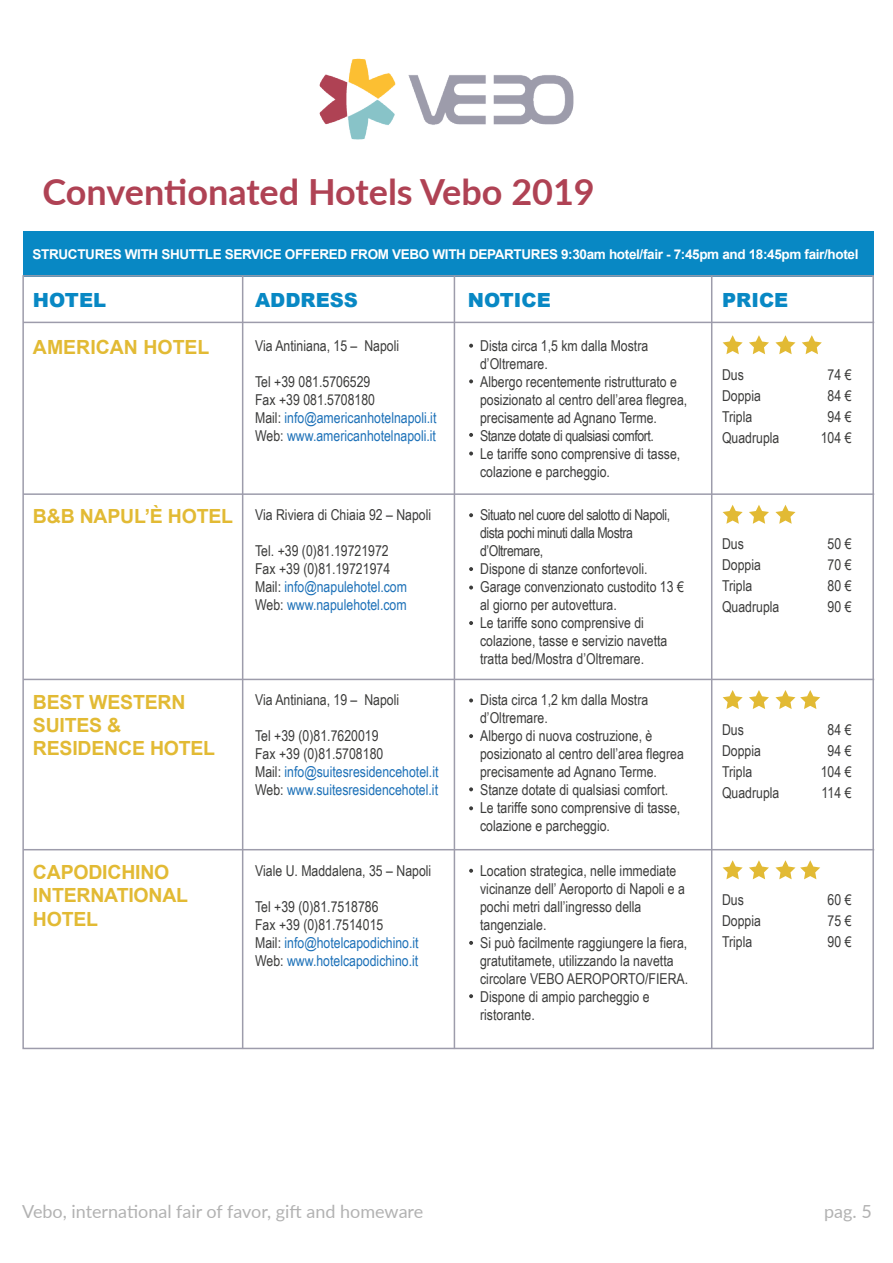
<style>
.page{position:relative;width:893px;height:1263px;background:#fff}
.page>*{position:absolute;margin:0;border:0;box-sizing:border-box;transform-origin:0 0}
.t1{font:700 36px "Lato";color:#af4254}
.t2{font:700 19.5px/23.4px "Arial";letter-spacing:-.01em;color:#e2ba34}
.t3{font:900 19.5px "Arial";color:#0888c4}
.t4{font:18px "Lato";color:#b2b2b2}
.t5{font:15px/18px "Arial Narrow";color:#3c3c3b}
.t6{font:15px/18px "Arial Narrow";color:#1d71b8}
.t7{font:700 13.5px "Arial";letter-spacing:-.025em;color:#fff}
.s1{color:#3c3c3b}
.s2{font-family:"Arial";font-weight:700;font-size:19.5px;color:#e2ba34}
.s3{color:#1d71b8}
</style>
<div class="page">
<div style="left:23px;top:231px;width:851px;height:45px;background:#0888c4"></div>
<hr style="left:23px;top:322px;width:851px;height:1px;background:#9d9cab">
<hr style="left:23px;top:493px;width:851px;height:2px;background:#9d9cab">
<hr style="left:242px;top:276px;width:1px;height:773px;background:#9d9cab">
<hr style="left:454px;top:276px;width:1px;height:773px;background:#9d9cab">
<hr style="left:711px;top:276px;width:1px;height:773px;background:#9d9cab">
<svg style="left:469px;top:344px;width:4px;height:4px"></svg>
<svg style="left:469px;top:379px;width:4px;height:4px"></svg>
<svg style="left:469px;top:433px;width:4px;height:4px"></svg>
<svg style="left:469px;top:451px;width:4px;height:4px"></svg>
<svg style="left:723px;top:335px;width:20px;height:19px"></svg>
<svg style="left:749px;top:335px;width:20px;height:19px"></svg>
<svg style="left:775px;top:335px;width:20px;height:19px"></svg>
<svg style="left:802px;top:335px;width:20px;height:19px"></svg>
<svg style="left:469px;top:513px;width:4px;height:4px"></svg>
<svg style="left:469px;top:567px;width:4px;height:4px"></svg>
<svg style="left:469px;top:586px;width:4px;height:3px"></svg>
<svg style="left:469px;top:621px;width:4px;height:4px"></svg>
<svg style="left:723px;top:505px;width:20px;height:19px"></svg>
<svg style="left:749px;top:505px;width:20px;height:19px"></svg>
<svg style="left:775px;top:505px;width:20px;height:19px"></svg>
<hr style="left:23px;top:679px;width:851px;height:1px;background:#9d9cab">
<svg style="left:469px;top:698px;width:4px;height:4px"></svg>
<svg style="left:469px;top:734px;width:4px;height:4px"></svg>
<svg style="left:469px;top:787px;width:4px;height:4px"></svg>
<svg style="left:469px;top:806px;width:4px;height:4px"></svg>
<svg style="left:723px;top:690px;width:20px;height:19px"></svg>
<svg style="left:749px;top:690px;width:20px;height:19px"></svg>
<svg style="left:775px;top:690px;width:45px;height:19px"></svg>
<hr style="left:23px;top:849px;width:851px;height:1px;background:#9d9cab">
<svg style="left:469px;top:869px;width:4px;height:4px"></svg>
<svg style="left:469px;top:941px;width:4px;height:4px"></svg>
<svg style="left:469px;top:994px;width:4px;height:4px"></svg>
<svg style="left:723px;top:860px;width:20px;height:19px"></svg>
<svg style="left:749px;top:860px;width:20px;height:19px"></svg>
<svg style="left:775px;top:860px;width:45px;height:19px"></svg>
<img style="left:319px;top:58px;width:255px;height:82px">
<h1 class="t1" style="left:43px;top:165px;width:554px">Conventionated Hotels Vebo 2019</h1>
<p class="t7" style="left:33px;top:244px;width:827px">STRUCTURES WITH SHUTTLE SERVICE OFFERED FROM VEBO WITH DEPARTURES 9:30am hotel/fair - 7:45pm and 18:45pm fair/hotel</p>
<h2 class="t3" style="left:255px;top:286px;width:104px">ADDRESS</h2>
<h2 class="t3" style="left:468px;top:286px;width:84px">NOTICE</h2>
<h2 class="t3" style="left:722px;top:286px;width:68px">PRICE</h2>
<h2 class="t2" style="left:33px;top:335px;width:178px">AMERICAN HOTEL</h2>
<p class="t5" style="left:255px;top:336px;width:146px">Via Antiniana, 15 – Napoli</p>
<p class="t6" style="left:255px;top:372px;width:183px"><span class="s1">Tel +39 081.5706529<br>Fax +39 081.5708180<br>Mail:</span> info@americanhotelnapoli.it<br><span class="s1">Web:</span> www.americanhotelnapoli.it</p>
<h2 class="t3" style="left:33px;top:286px;width:75px">HOTEL</h2>
<p class="t5" style="left:480px;top:336px;width:209px">Dista circa 1,5 km dalla Mostra d’Oltremare.<br>Albergo recentemente ristrutturato e posizionato al centro dell’area flegrea, precisamente ad Agnano Terme.<br>Stanze dotate di qualsiasi comfort.<br>Le tariffe sono comprensive di tasse, colazione e parcheggio.</p>
<p class="t5" style="left:722px;top:363px;width:59px;line-height:21px">Dus<br>Doppia<br>Tripla<br>Quadrupla</p>
<p class="t5" style="left:821px;top:363px;width:32px;line-height:21px;text-align:center">74 €<br>84 €<br>94 €<br>104 €</p>
<p class="t5" style="left:33px;top:505px;width:400px"><span class="s2">B&amp;B NAPUL’È HOTEL</span> Via Riviera di Chiaia 92 – Napoli</p>
<p class="t5" style="left:255px;top:541px;width:153px">Tel. +39 (0)81.19721972<br>Fax +39 (0)81.19721974<br>Mail: <span class="s3">info@napulehotel.com<br></span>Web: <span class="s3">www.napulehotel.com</span></p>
<h2 class="t2" style="left:33px;top:690px;width:184px">BEST WESTERN<br>SUITES &amp;<br>RESIDENCE HOTEL</h2>
<p class="t5" style="left:255px;top:690px;width:146px">Via Antiniana, 19 – Napoli</p>
<p class="t6" style="left:255px;top:726px;width:185px"><span class="s1">Tel +39 (0)81.7620019<br>Fax +39 (0)81.5708180<br>Mail:</span> info@suitesresidencehotel.it<br><span class="s1">Web:</span> www.suitesresidencehotel.it</p>
<h2 class="t2" style="left:33px;top:860px;width:157px">CAPODICHINO<br>INTERNATIONAL<br>HOTEL</h2>
<p class="t5" style="left:255px;top:861px;width:178px">Viale U. Maddalena, 35 – Napoli</p>
<p class="t5" style="left:255px;top:897px;width:165px">Tel +39 (0)81.7518786<br>Fax +39 (0)81.7514015<br>Mail: <span class="s3">info@hotelcapodichino.it<br></span>Web: <span class="s3">www.hotelcapodichino.it</span></p>
<p class="t5" style="left:480px;top:505px;width:205px">Situato nel cuore del salotto di Napoli, dista pochi minuti dalla Mostra d’Oltremare,<br>Dispone di stanze confortevoli.<br>Garage convenzionato custodito 13 € al giorno per autovettura.<br>Le tariffe sono comprensive di colazione, tasse e servizio navetta tratta bed/Mostra d’Oltremare.</p>
<p class="t5" style="left:480px;top:690px;width:205px">Dista circa 1,2 km dalla Mostra d’Oltremare.<br>Albergo di nuova costruzione, è posizionato al centro dell’area flegrea precisamente ad Agnano Terme.<br>Stanze dotate di qualsiasi comfort.<br>Le tariffe sono comprensive di tasse, colazione e parcheggio.</p>
<p class="t5" style="left:480px;top:861px;width:210px">Location strategica, nelle immediate vicinanze dell’ Aeroporto di Napoli e a pochi metri dall’ingresso della tangenziale.<br>Si può facilmente raggiungere la fiera, gratutitamete, utilizzando la navetta circolare VEBO AEROPORTO/FIERA.<br>Dispone di ampio parcheggio e ristorante.</p>
<p class="t5" style="left:722px;top:533px;width:59px;line-height:21px">Dus<br>Doppia<br>Tripla<br>Quadrupla</p>
<p class="t5" style="left:828px;top:533px;width:25px;line-height:21px;text-align:justify">50 € 70 € 80 € 90 €</p>
<p class="t5" style="left:722px;top:718px;width:59px;line-height:21px">Dus<br>Doppia<br>Tripla<br>Quadrupla</p>
<p class="t5" style="left:821px;top:718px;width:32px;line-height:21px;text-align:center">84 €<br>94 €<br>104 €<br>114 €</p>
<p class="t5" style="left:722px;top:888px;width:40px;line-height:21px">Dus<br>Doppia<br>Tripla</p>
<p class="t5" style="left:828px;top:888px;width:25px;line-height:21px;text-align:justify">60 € 75 € 90 €</p>
<p class="t4" style="left:22px;top:1198px;width:403px">Vebo, international fair of favor, gift and homeware</p>
<p class="t4" style="left:824px;top:1198px;width:49px">pag. 5</p>
</div>
